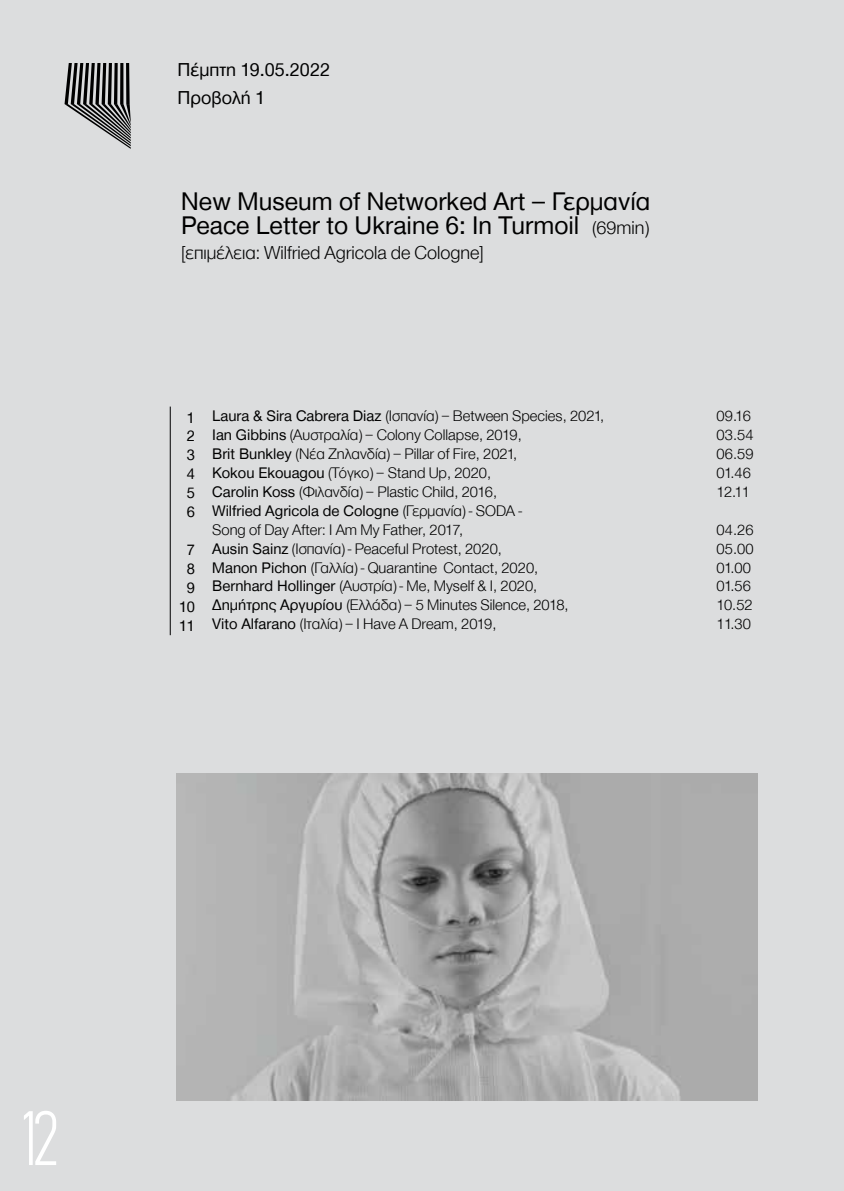
<style>
.page{position:relative;width:844px;height:1191px;background:#fff}
.page>*{position:absolute;margin:0;border:0;box-sizing:border-box;transform-origin:0 0}
.t1{font:300 condensed 75.6px "CF Din";color:#fff}
.t2{font:26.25px/24.5px "CF Helvetica";color:#000}
.t3{font:300 19.25px "CF Helvetica";color:#000}
.t4{font:19.25px "CF Helvetica";color:#000}
.t5{font:300 15.75px/18.9px "CF Helvetica";color:#000}
.t6{font:15.75px/18.9px "CF Helvetica";color:#000;text-align:justify}
.s1{font-weight:300;font-size:19.25px}
.s2{font-weight:400}
</style>
<div class="page">
<div style="left:0;top:0;width:843px;height:1191px;background:#dcddde"></div>
<svg style="left:64px;top:63px;width:67px;height:86px"></svg>
<svg style="left:126px;top:63px;width:4px;height:41px"></svg>
<img style="left:176px;top:773px;width:581px;height:327px">
<hr style="left:170px;top:406px;width:1px;height:229px;background:#000">
<p class="t4" style="left:177px;top:59px;width:154px">Πέμπτη 19.05.2022</p>
<p class="t4" style="left:177px;top:87px;width:89px">Προβολή 1</p>
<h2 class="t2" style="left:181px;top:189px;width:470px">New Museum of Networked Art – Γερμανία<br>Peace Letter to Ukraine 6: In Turmoil <span class="s1">(69min)</span></h2>
<p class="t3" style="left:181px;top:242px;width:304px">[επιμέλεια: Wilfried Agricola de Cologne]</p>
<p class="t6" style="left:187px;top:408px;width:10px">1<br>2<br>3<br>4<br>5<br>6</p>
<p class="t6" style="left:179px;top:540px;width:17px;text-align:center">7<br>8<br>9<br>10<br>11</p>
<p class="t5" style="left:212px;top:406px;width:393px"><span class="s2">Laura &amp; Sira Cabrera Diaz</span> (Ισπανία) – Between Species, 2021,</p>
<p class="t5" style="left:716px;top:406px;width:36px">09.16</p>
<p class="t5" style="left:212px;top:425px;width:311px"><span class="s2">Ian Gibbins</span> (Αυστραλία) – Colony Collapse, 2019,</p>
<p class="t5" style="left:716px;top:425px;width:38px">03.54</p>
<p class="t5" style="left:212px;top:444px;width:306px"><span class="s2">Brit Bunkley</span> (Νέα Ζηλανδία) – Pillar of Fire, 2021,</p>
<p class="t5" style="left:716px;top:444px;width:38px">06.59</p>
<p class="t5" style="left:212px;top:463px;width:280px"><span class="s2">Kokou Ekouagou</span> (Τόγκο) – Stand Up, 2020,</p>
<p class="t5" style="left:716px;top:463px;width:36px">01.46</p>
<p class="t5" style="left:212px;top:482px;width:286px"><span class="s2">Carolin Koss</span> (Φιλανδία) – Plastic Child, 2016,</p>
<p class="t5" style="left:716px;top:482px;width:35px">12.11</p>
<p class="t5" style="left:212px;top:501px;width:311px"><span class="s2">Wilfried Agricola de Cologne</span> (Γερμανία) - SODA -<br>Song of Day After: I Am My Father, 2017,</p>
<p class="t5" style="left:716px;top:520px;width:38px">04.26</p>
<p class="t5" style="left:212px;top:539px;width:291px"><span class="s2">Ausin Sainz</span> (Ισπανία) - Peaceful Protest, 2020,</p>
<p class="t5" style="left:716px;top:539px;width:38px">05.00</p>
<p class="t5" style="left:212px;top:558px;width:327px"><span class="s2">Manon Pichon</span> (Γαλλία) - Quarantine Contact, 2020,</p>
<p class="t5" style="left:716px;top:558px;width:36px">01.00</p>
<p class="t5" style="left:212px;top:577px;width:326px"><span class="s2">Bernhard Hollinger</span> (Αυστρία) - Me, Myself &amp; I, 2020,</p>
<p class="t5" style="left:716px;top:577px;width:36px">01.56</p>
<p class="t5" style="left:212px;top:595px;width:358px"><span class="s2">Δημήτρης Αργυρίου</span> (Ελλάδα) – 5 Minutes Silence, 2018,</p>
<p class="t5" style="left:716px;top:595px;width:38px">10.52</p>
<p class="t5" style="left:212px;top:614px;width:286px"><span class="s2">Vito Alfarano</span> (Ιταλία) – I Have A Dream, 2019,</p>
<p class="t5" style="left:716px;top:614px;width:36px">11.30</p>
<h1 class="t1" style="left:21px;top:1097px;width:40px">12</h1>
</div>
